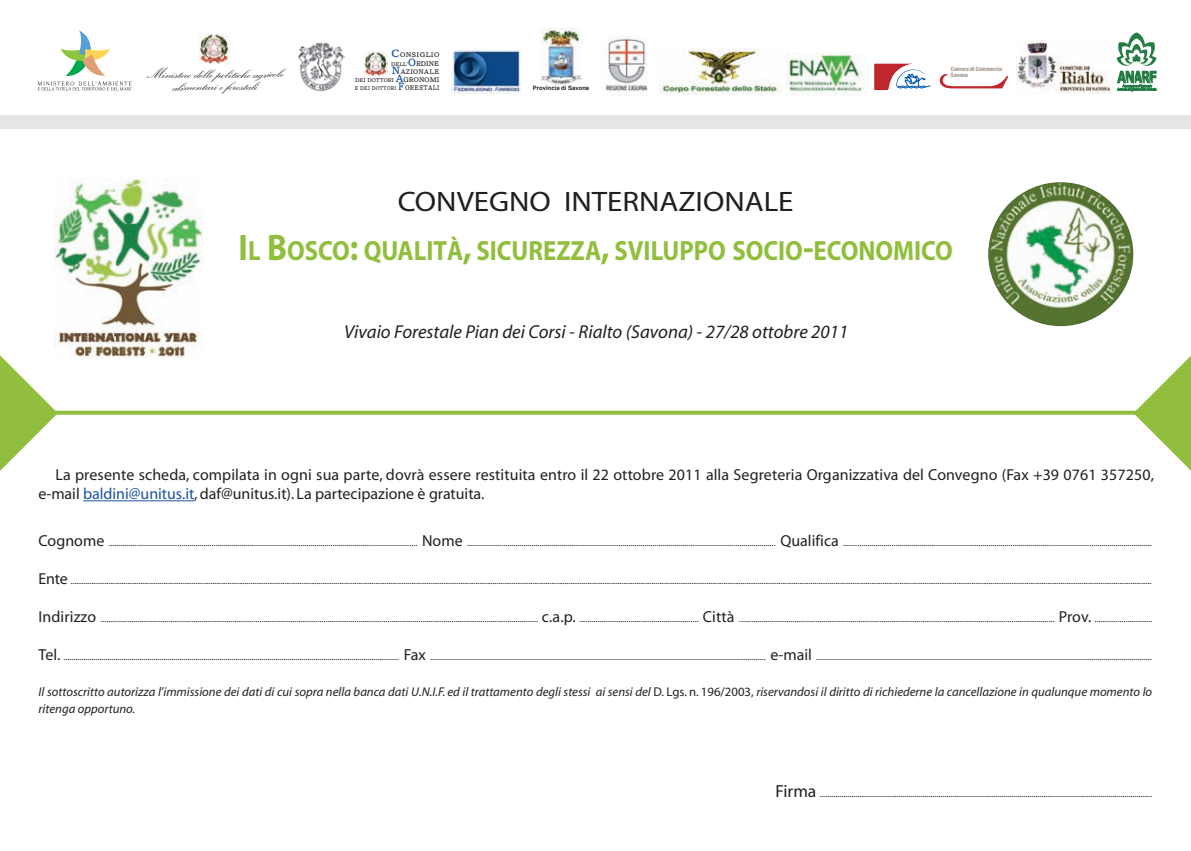
<style>
.page{position:relative;width:1191px;height:851px;background:#fff}
.page>*{position:absolute;margin:0;border:0;box-sizing:border-box;transform-origin:0 0}
.t1{font:28.2px "Myriad";color:#231f20;scale:1.1 1}
.t2{font:700 27.8px "Myriad";color:#91be3d;scale:.89 1}
.t3{font:italic 18.8px "Myriad";color:#231f20}
.t4{font:16px/19px "Myriad";letter-spacing:.005em;color:#231f20}
.t5{font:700 14.8px/12.8px "Kuenstler Script Two";color:#231f20;text-align:center;scale:1.11 1}
.t6{font:italic 12.8px/16.4px "Myriad";color:#231f20}
.t7{font:9.6px "Myriad";color:#231f20}
.t8{font:7.2px "Bookman BT";letter-spacing:.05em;color:#231f20}
.t9{font:7.2px "Bookman BT";letter-spacing:.05em;color:#231f20;scale:.94 1}
.t10{font:700 condensed 6px "Helvetica";color:#231f20;scale:1.21 1}
.t11{font:5.8px/8.2px "Bookman BT";letter-spacing:.025em;color:#231f20;scale:.96 1}
.t12{font:700 condensed 5.8px/5.8px "Helvetica Neue";color:#9c8d80}
.t13{font:5.8px "Bookman BT";letter-spacing:.005em;color:#231f20;scale:.94 1}
.t14{font:3.2px/3.4px "Gill Sans";color:#257d45;text-align:center;scale:.95 1}
.s1{font-size:11.2px;color:#13499f}
.s2{font-size:7.2px}
.s3{font-size:37.2px}
.s4{color:#1c52a4}
.s5{font-size:16px}
.s6{font-style:normal}
.s7{font-size:17.4px}
</style>
<div class="page">
<div style="left:0;top:115px;width:1191px;height:14px;background:#e4e5e7"></div>
<img style="left:988px;top:182px;width:145px;height:144px;border-radius:50%">
<img style="left:55px;top:178px;width:148px;height:180px">
<hr style="left:83px;top:500px;width:111px;height:1px;background:#1c52a4">
<svg style="left:0;top:346px;width:58px;height:125px"></svg>
<svg style="left:1133px;top:355px;width:58px;height:116px"></svg>
<svg style="left:8px;top:410px;width:1183px;height:4px;background:#a2c85c"></svg>
<img style="left:787px;top:52px;width:77px;height:43px">
<img style="left:659px;top:48px;width:119px;height:46px">
<img style="left:1016px;top:40px;width:95px;height:54px">
<img style="left:298px;top:42px;width:47px;height:49px">
<img style="left:540px;top:28px;width:41px;height:56px">
<img style="left:451px;top:49px;width:70px;height:44px">
<svg style="left:38px;top:30px;width:93px;height:60px"></svg>
<svg style="left:187px;top:228px;width:6px;height:5px"></svg>
<img style="left:364px;top:51px;width:23px;height:26px">
<svg style="left:939px;top:74px;width:69px;height:14px"></svg>
<svg style="left:874px;top:64px;width:56px;height:26px"></svg>
<svg style="left:1116px;top:32px;width:40px;height:51px"></svg>
<img style="left:200px;top:33px;width:29px;height:31px">
<img style="left:605px;top:36px;width:43px;height:59px">
<h3 class="t5" style="left:146px;top:68px;width:125px">Ministero delle politiche agricole alimentari e forestali</h3>
<p class="t8" style="left:391px;top:53px;width:49px"><span class="s1">C</span>ONSIGLIO</p>
<p class="t13" style="left:391px;top:62px;width:53px">DELL’<span class="s1">O</span><span class="s2">RDINE</span></p>
<p class="t9" style="left:392px;top:69px;width:52px"><span class="s1">N</span>AZIONALE</p>
<p class="t11" style="left:355px;top:76px;width:90px">DEI DOTTORI <span class="s1">A</span><span class="s2">GRONOMI<br></span>E DEI DOTTORI <span class="s1">F</span><span class="s2">ORESTALI</span></p>
<p class="t10" style="left:533px;top:86px;width:48px">Provincia di Savona</p>
<p class="t12" style="left:951px;top:66px;width:53px">Camera di Commercio<br>Savona</p>
<h1 class="t1" style="left:398px;top:191px;width:361px">CONVEGNO INTERNAZIONALE</h1>
<h2 class="t2" style="left:239px;top:240px;width:804px"><span class="s3">I</span>L <span class="s3">B</span>OSCO<span class="s3">:</span> QUALITÀ<span class="s3">,</span> SICUREZZA<span class="s3">,</span> SVILUPPO SOCIO<span class="s3">-</span>ECONOMICO</h2>
<h3 class="t3" style="left:344px;top:325px;width:505px">Vivaio Forestale Pian dei Corsi - Rialto (Savona) - 27/28 ottobre 2011</h3>
<p class="t14" style="left:1117px;top:84px;width:42px">Associazione Nazionale<br>Aziende Regionali delle Foreste</p>
<p class="t4" style="left:38px;top:466px;width:1117px;text-indent:17px">La presente scheda, compilata in ogni sua parte, dovrà essere restituita entro il 22 ottobre 2011 alla Segreteria Organizzativa del Convegno (Fax +39 0761 357250, e-mail <span class="s4">baldini@unitus.it</span>, daf@unitus.it). La partecipazione è gratuita.</p>
<p class="t7" style="left:39px;top:539px;width:1114px"><span class="s5">Cognome</span> ......................................................................................................................................................... <span class="s5">Nome</span> ......................................................................................................................................................... <span class="s5">Qualifica</span> .........................................................................................................................................................</p>
<p class="t7" style="left:39px;top:577px;width:1114px"><span class="s5">Ente</span> ...........................................................................................................................................................................................................................................................................................................................................................................................................................................................................................................................................................................................</p>
<p class="t7" style="left:39px;top:615px;width:1115px"><span class="s5">Indirizzo</span> .................................................................................................................................................................................................................... <span class="s5">c.a.p.</span> .......................................................... <span class="s5">Città</span> ......................................................................................................................................................... <span class="s5">Prov.</span> ............................</p>
<p class="t7" style="left:39px;top:653px;width:1114px"><span class="s5">Tel.</span> ........................................................................................................................................................................ <span class="s5">Fax</span> ........................................................................................................................................................................ <span class="s5">e-mail</span> ........................................................................................................................................................................</p>
<p class="t6" style="left:39px;top:684px;width:1115px">Il sottoscritto autorizza l’immissione dei dati di cui sopra nella banca dati U.N.I.F. ed il trattamento degli stessi ai sensi del <span class="s6">D. Lgs. n. 196/2003,</span> riservandosi il diritto di richiederne la cancellazione in qualunque momento lo ritenga opportuno.</p>
<p class="t7" style="left:775px;top:790px;width:378px"><span class="s7">Firma</span> ........................................................................................................................................................................</p>
</div>
